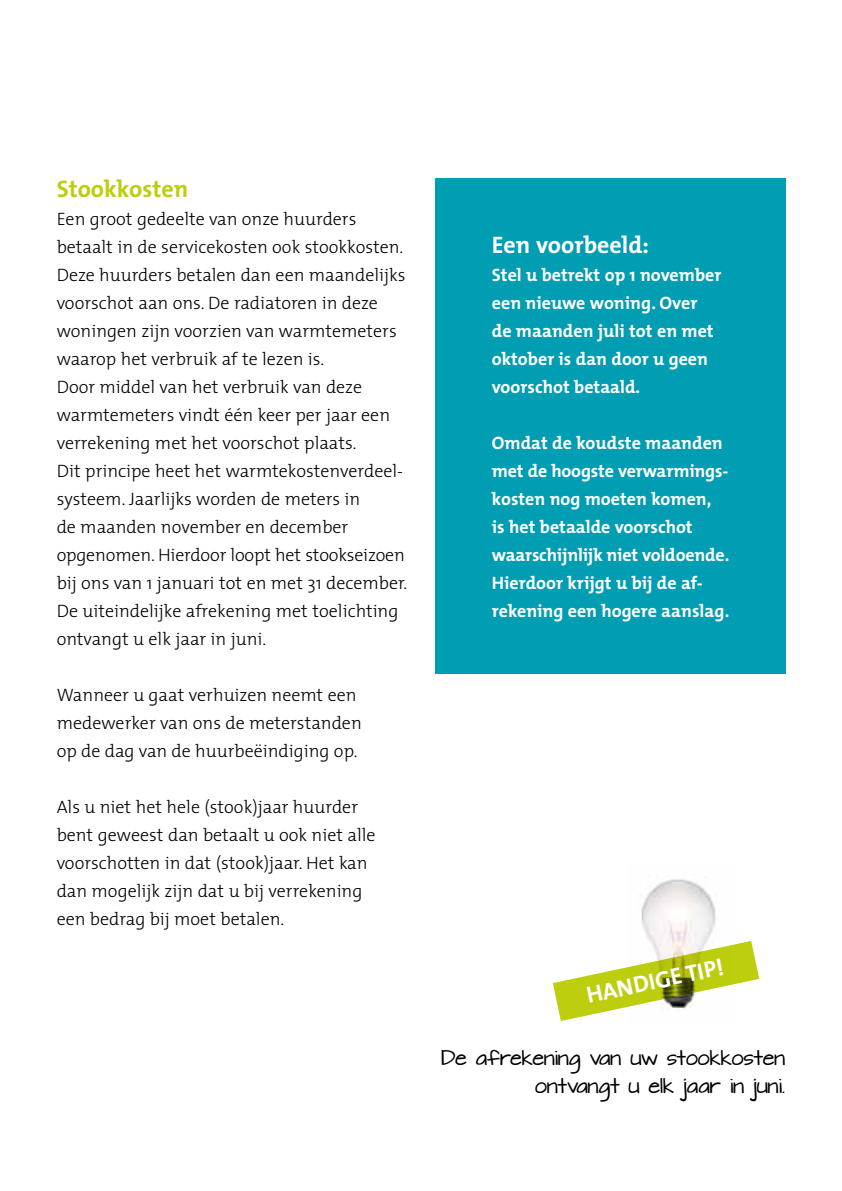
<style>
.page{position:relative;width:842px;height:1191px;background:#fff}
.page>*{position:absolute;margin:0;border:0;box-sizing:border-box;transform-origin:0 0}
.t1{font:700 24px "The Mix";color:#fff}
.t2{font:700 24px "The Mix";color:#bdce0f}
.t3{font:700 23.6px "The Sans";color:#fff}
.t4{font:300 18px/28px "The Mix";color:#000}
.t5{font:700 18px/28px "The Mix";color:#fff}
.t6{font:18px/28px "Architects Daughter";color:#000;text-align:right}
</style>
<div class="page">
<div style="left:435px;top:178px;width:350px;height:495px;background:#009db3"></div>
<img style="left:641px;top:879px;width:75px;height:62px">
<svg style="left:553px;top:941px;width:206px;height:80px"></svg>
<h1 class="t2" style="left:57px;top:168px;width:133px">Stookkosten</h1>
<p class="t4" style="left:57px;top:204px;width:352px">Een groot gedeelte van onze huurders betaalt in de servicekosten ook stookkosten.<br>Deze huurders betalen dan een maandelijks voorschot aan ons. De radiatoren in deze woningen zijn voorzien van warmtemeters waarop het verbruik af te lezen is.<br>Door middel van het verbruik van deze warmtemeters vindt één keer per jaar een verrekening met het voorschot plaats.<br>Dit principe heet het warmtekostenverdeel&shy;systeem. Jaarlijks worden de meters in<br>de maanden november en december opgenomen. Hierdoor loopt het stookseizoen bij ons van 1 januari tot en met 31 december.<br>De uiteindelijke afrekening met toelichting ontvangt u elk jaar in juni.</p>
<p class="t4" style="left:57px;top:680px;width:307px">Wanneer u gaat verhuizen neemt een medewerker van ons de meterstanden op de dag van de huurbeëindiging op.</p>
<p class="t4" style="left:57px;top:792px;width:320px">Als u niet het hele (stook)jaar huurder bent geweest dan betaalt u ook niet alle voorschotten in dat (stook)jaar. Het kan dan mogelijk zijn dat u bij verrekening een bedrag bij moet betalen.</p>
<h1 class="t1" style="left:492px;top:224px;width:159px">Een voorbeeld:</h1>
<p class="t5" style="left:492px;top:260px;width:231px">Stel u betrekt op 1 november een nieuwe woning. Over de maanden juli tot en met oktober is dan door u geen voorschot betaald.</p>
<p class="t5" style="left:492px;top:428px;width:239px">Omdat de koudste maanden met de hoogste verwarmings&shy;kosten nog moeten komen,<br>is het betaalde voorschot waarschijnlijk niet voldoende.<br>Hierdoor krijgt u bij de af&shy;rekening een hogere aanslag.</p>
<h2 class="t3" style="left:583px;top:976px;width:13px;rotate:-12deg">handige</h2>
<h2 class="t3" style="left:682px;top:955px;width:40px;rotate:-12deg">tip !</h2>
<p class="t6" style="left:441px;top:1045px;width:345px">De afrekening van uw stookkosten ontvangt u elk jaar in juni.</p>
</div>
